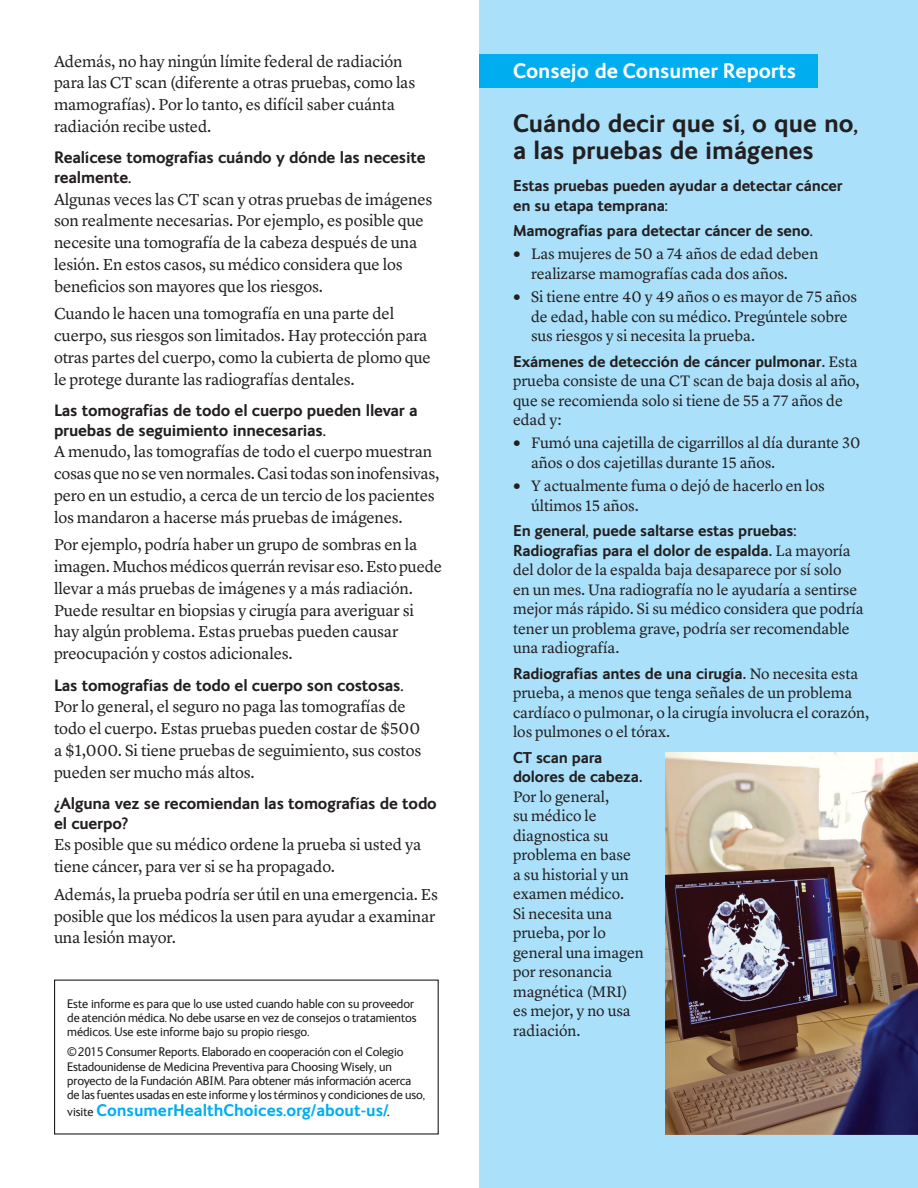
<style>
.page{position:relative;width:918px;height:1188px;background:#fff}
.page>*{position:absolute;margin:0;border:0;box-sizing:border-box;transform-origin:0 0}
._17_SubHd{font:700 25.5px "FS Ingrid";color:#231f20}
._17_SubHd-2{font:700 21px "FS Ingrid";color:#fff}
.MouseType{font:700 16.8px "FS Ingrid";color:#00aeef}
.BODYBULLETS{font:16.5px/21.8px "Lyon Text";letter-spacing:-.01em;color:#231f20}
._11Body_Subhd{font:700 16.5px/19.5px "FS Ingrid";letter-spacing:-.01em;color:#231f20}
._10_5BlueBox{font:15.75px/19.5px "Lyon Text";letter-spacing:-.005em;color:#231f20}
._10_5BlueBox-2{font:700 15.75px/19.5px "FS Ingrid";letter-spacing:-.01em;color:#231f20}
._1o_5BluBoxSUB{font:700 15.75px "FS Ingrid";letter-spacing:-.01em;color:#231f20}
.MouseType-2{font:12.75px "FS Ingrid";letter-spacing:-.005em;color:#231f20}
.s1{font-weight:400;font-size:12.75px;color:#231f20}
.s2{font-size:12.75px;color:#231f20}
.s3{font-family:"FS Ingrid";font-weight:700;font-size:18px}
.s4{font-family:"FS Ingrid";font-weight:700}
.s5{font-family:"Lyon Text";font-weight:400}
</style>
<div class="page">
<div style="left:479px;top:0;width:439px;height:1188px;background:#aae0f9"></div>
<img style="left:665px;top:753px;width:253px;height:381px">
<div style="left:479px;top:55px;width:339px;height:33px;background:#00aeef"></div>
<div style="left:479px;top:54px;width:331px;height:34px;background:#00aeef"></div>
<p class="BODYBULLETS" style="left:54px;top:49px;width:350px">Además, no hay ningún límite federal de radiación</p>
<p class="BODYBULLETS" style="left:54px;top:71px;width:363px">para las CT scan (diferente a otras pruebas, como las</p>
<p class="BODYBULLETS" style="left:54px;top:92px;width:343px">mamografías). Por lo tanto, es difícil saber cuánta</p>
<p class="BODYBULLETS" style="left:54px;top:114px;width:159px">radiación recibe usted.</p>
<p class="_11Body_Subhd" style="left:54px;top:147px;width:373px">Realícese tomografías cuándo y dónde las necesite realmente.</p>
<p class="BODYBULLETS" style="left:54px;top:187px;width:380px">Algunas veces las CT scan y otras pruebas de imágenes son realmente necesarias. Por ejemplo, es posible que necesite una tomografía de la cabeza después de una lesión. En estos casos, su médico considera que los</p>
<p class="BODYBULLETS" style="left:54px;top:274px;width:271px">beneficios son mayores que los riesgos.</p>
<p class="BODYBULLETS" style="left:54px;top:302px;width:342px">Cuando le hacen una tomografía en una parte del</p>
<p class="BODYBULLETS" style="left:54px;top:323px;width:378px">cuerpo, sus riesgos son limitados. Hay protección para otras partes del cuerpo, como la cubierta de plomo que</p>
<p class="BODYBULLETS" style="left:54px;top:367px;width:302px">le protege durante las radiografías dentales.</p>
<p class="_11Body_Subhd" style="left:54px;top:400px;width:365px">Las tomografías de todo el cuerpo pueden llevar a pruebas de seguimiento innecesarias.</p>
<p class="BODYBULLETS" style="left:54px;top:440px;width:387px">A menudo, las tomografías de todo el cuerpo muestran cosas que no se ven normales. Casi todas son inofensivas, pero en un estudio, a cerca de un tercio de los pacientes los mandaron a hacerse más pruebas de imágenes.</p>
<p class="BODYBULLETS" style="left:54px;top:533px;width:365px">Por ejemplo, podría haber un grupo de sombras en la</p>
<p class="BODYBULLETS" style="left:54px;top:554px;width:390px">imagen. Muchos médicos querrán revisar eso. Esto puede</p>
<p class="BODYBULLETS" style="left:54px;top:576px;width:361px">llevar a más pruebas de imágenes y a más radiación.</p>
<p class="BODYBULLETS" style="left:54px;top:598px;width:361px">Puede resultar en biopsias y cirugía para averiguar si</p>
<p class="BODYBULLETS" style="left:54px;top:620px;width:346px">hay algún problema. Estas pruebas pueden causar</p>
<p class="BODYBULLETS" style="left:54px;top:641px;width:240px">preocupación y costos adicionales.</p>
<p class="_11Body_Subhd" style="left:54px;top:675px;width:351px">Las tomografías de todo el cuerpo son costosas.</p>
<p class="BODYBULLETS" style="left:54px;top:695px;width:369px">Por lo general, el seguro no paga las tomografías de todo el cuerpo. Estas pruebas pueden costar de $500 a $1,000. Si tiene pruebas de seguimiento, sus costos pueden ser mucho más altos.</p>
<p class="_11Body_Subhd" style="left:54px;top:793px;width:384px">¿Alguna vez se recomiendan las tomografías de todo el cuerpo?</p>
<p class="BODYBULLETS" style="left:54px;top:833px;width:369px">Es posible que su médico ordene la prueba si usted ya tiene cáncer, para ver si se ha propagado.</p>
<p class="BODYBULLETS" style="left:54px;top:882px;width:386px">Además, la prueba podría ser útil en una emergencia. Es posible que los médicos la usen para ayudar a examinar una lesión mayor.</p>
<p class="MouseType-2" style="left:67px;top:995px;width:348px">Este informe es para que lo use usted cuando hable con su proveedor</p>
<p class="MouseType-2" style="left:67px;top:1009px;width:351px">de atención médica. No debe usarse en vez de consejos o tratamientos</p>
<p class="MouseType-2" style="left:67px;top:1023px;width:244px">médicos. Use este informe bajo su propio riesgo.</p>
<p class="MouseType-2" style="left:67px;top:1044px;width:338px">© 2015 Consumer Reports. Elaborado en cooperación con el Colegio</p>
<p class="MouseType-2" style="left:67px;top:1058px;width:326px">Estadounidense de Medicina Preventiva para Choosing Wisely, un</p>
<p class="MouseType-2" style="left:67px;top:1072px;width:345px">proyecto de la Fundación ABIM. Para obtener más información acerca</p>
<p class="MouseType-2" style="left:67px;top:1086px;width:359px">de las fuentes usadas en este informe y los términos y condiciones de uso,</p>
<p class="MouseType" style="left:67px;top:1099px;width:324px"><span class="s1">visite</span> ConsumerHealthChoices.org/about-us/<span class="s2">.</span></p>
<p class="_17_SubHd-2" style="left:513px;top:57px;width:285px">Consejo de Consumer Reports</p>
<p class="_17_SubHd" style="left:513px;top:107px;width:347px">Cuándo decir que sí, o que no,</p>
<p class="_17_SubHd" style="left:513px;top:134px;width:302px">a las pruebas de imágenes</p>
<p class="_1o_5BluBoxSUB" style="left:513px;top:175px;width:331px">Estas pruebas pueden ayudar a detectar cáncer</p>
<p class="_1o_5BluBoxSUB" style="left:513px;top:195px;width:156px">en su etapa temprana:</p>
<p class="_1o_5BluBoxSUB" style="left:513px;top:220px;width:301px">Mamografías para detectar cáncer de seno.</p>
<p class="_10_5BlueBox" style="left:513px;top:243px;width:307px"><span class="s3">•</span> Las mujeres de 50 a 74 años de edad deben</p>
<p class="_10_5BlueBox" style="left:531px;top:263px;width:258px">realizarse mamografías cada dos años.</p>
<p class="_10_5BlueBox" style="left:531px;top:286px;width:327px;text-indent:-18px"><span class="s3">•</span> Si tiene entre 40 y 49 años o es mayor de 75 años de edad, hable con su médico. Pregúntele sobre sus riesgos y si necesita la prueba.</p>
<p class="_10_5BlueBox" style="left:513px;top:350px;width:348px"><span class="s4">Exámenes de detección de cáncer pulmonar</span>. Esta prueba consiste de una CT scan de baja dosis al año, que se recomienda solo si tiene de 55 a 77 años de edad y:</p>
<p class="_10_5BlueBox" style="left:531px;top:432px;width:331px;text-indent:-18px"><span class="s3">•</span> Fumó una cajetilla de cigarrillos al día durante 30 años o dos cajetillas durante 15 años.</p>
<p class="_10_5BlueBox" style="left:513px;top:475px;width:313px"><span class="s3">•</span> Y actualmente fuma o dejó de hacerlo en los</p>
<p class="_10_5BlueBox" style="left:531px;top:494px;width:109px">últimos 15 años.</p>
<p class="_10_5BlueBox-2" style="left:513px;top:520px;width:285px">En general, puede saltarse estas pruebas:</p>
<p class="_10_5BlueBox-2" style="left:513px;top:540px;width:339px">Radiografías para el dolor de espalda<span class="s5">. La mayoría</span></p>
<p class="_10_5BlueBox" style="left:513px;top:559px;width:352px">del dolor de la espalda baja desaparece por sí solo<br>en un mes. Una radiografía no le ayudaría a sentirse mejor más rápido. Si su médico considera que podría tener un problema grave, podría ser recomendable una radiografía.</p>
<p class="_10_5BlueBox" style="left:513px;top:662px;width:358px"><span class="s4">Radiografías antes de una cirugía</span>. No necesita esta prueba, a menos que tenga señales de un problema cardíaco o pulmonar, o la cirugía involucra el corazón, los pulmones o el tórax.</p>
<p class="_10_5BlueBox-2" style="left:513px;top:747px;width:91px">CT scan para</p>
<p class="_10_5BlueBox-2" style="left:513px;top:766px;width:131px">dolores de cabeza<span class="s5">.<br>Por lo general,</span></p>
<p class="_10_5BlueBox" style="left:513px;top:805px;width:85px">su médico le</p>
<p class="_10_5BlueBox" style="left:513px;top:824px;width:97px">diagnostica su</p>
<p class="_10_5BlueBox" style="left:513px;top:844px;width:119px">problema en base</p>
<p class="_10_5BlueBox" style="left:513px;top:863px;width:117px">a su historial y un examen médico.</p>
<p class="_10_5BlueBox" style="left:513px;top:902px;width:101px">Si necesita una prueba, por lo</p>
<p class="_10_5BlueBox" style="left:513px;top:941px;width:132px">general una imagen por resonancia</p>
<p class="_10_5BlueBox" style="left:513px;top:980px;width:119px">magnética (MRI) es mejor, y no usa radiación.</p>
</div>
